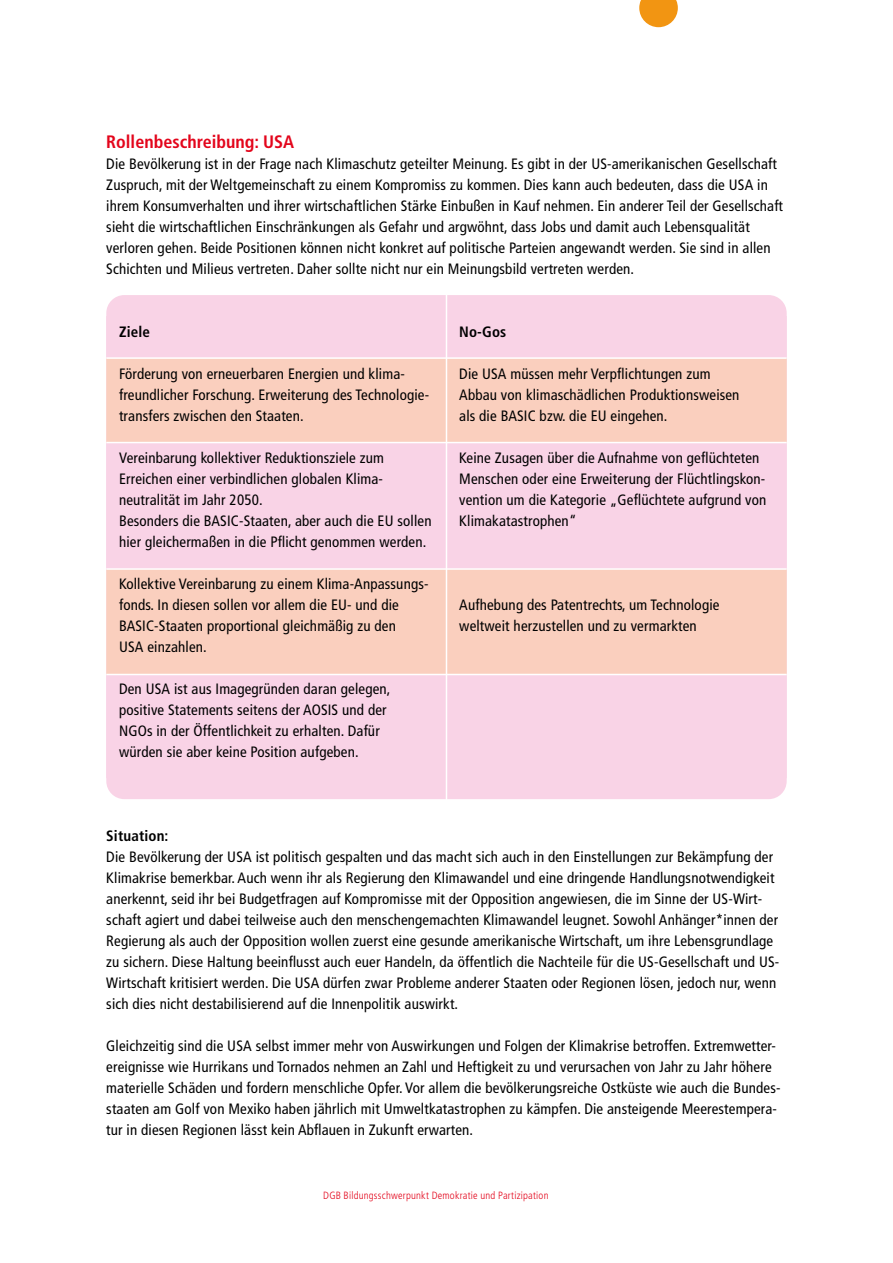
<style>
.page{position:relative;width:893px;height:1263px;background:#fff}
.page>*{position:absolute;margin:0;border:0;box-sizing:border-box;transform-origin:0 0}
.t1{font:700 condensed 18px "Frutiger LT Std";color:#e3051b}
.t2{font:condensed 15px/21px "Frutiger LT Std";letter-spacing:.01em;color:#000}
.t3{font:700 condensed 15px "Frutiger LT Std";letter-spacing:.01em;color:#000}
.t4{font:300 condensed 10.5px "Frutiger LT Std";letter-spacing:.02em;color:#e3051b}
</style>
<div class="page">
<div style="left:106px;top:295px;width:681px;height:504px;background:#f9d3e6;border-radius:18px"></div>
<svg style="left:106px;top:359px;width:681px;height:315px;fill:#facfbe"></svg>
<hr style="left:106px;top:357px;width:340px;height:2px;background:#fff">
<hr style="left:446px;top:357px;width:341px;height:2px;background:#fff">
<hr style="left:106px;top:442px;width:340px;height:1px;background:#fff">
<hr style="left:446px;top:442px;width:341px;height:1px;background:#fff">
<hr style="left:106px;top:568px;width:340px;height:2px;background:#fff">
<hr style="left:446px;top:568px;width:341px;height:2px;background:#fff">
<hr style="left:106px;top:674px;width:340px;height:1px;background:#fff">
<hr style="left:446px;top:674px;width:341px;height:1px;background:#fff">
<hr style="left:446px;top:285px;width:1px;height:535px;background:#fff">
<svg style="left:639px;top:0;width:39px;height:27px"></svg>
<p class="t1" style="left:106px;top:131px;width:189px">Rollenbeschreibung: USA</p>
<p class="t2" style="left:106px;top:153px;width:678px">Die Bevölkerung ist in der Frage nach Klimaschutz geteilter Meinung. Es gibt in der US-amerikanischen Gesellschaft Zuspruch, mit der Weltgemeinschaft zu einem Kompromiss zu kommen. Dies kann auch bedeuten, dass die USA in ihrem Konsumverhalten und ihrer wirtschaftlichen Stärke Einbußen in Kauf nehmen. Ein anderer Teil der Gesellschaft sieht die wirtschaftlichen Einschränkungen als Gefahr und argwöhnt, dass Jobs und damit auch Lebensqualität verloren gehen. Beide Positionen können nicht konkret auf politische Parteien angewandt werden. Sie sind in allen Schichten und Milieus vertreten. Daher sollte nicht nur ein Meinungsbild vertreten werden.</p>
<p class="t3" style="left:119px;top:323px;width:32px">Ziele</p>
<p class="t3" style="left:459px;top:323px;width:49px">No-Gos</p>
<p class="t2" style="left:119px;top:363px;width:312px">Förderung von erneuerbaren Energien und klima&shy;freundlicher Forschung. Erweiterung des Technologie&shy;transfers zwischen den Staaten.</p>
<p class="t2" style="left:459px;top:363px;width:282px">Die USA müssen mehr Verpflichtungen zum<br>Abbau von klimaschädlichen Produktionsweisen als die BASIC bzw. die EU eingehen.</p>
<p class="t2" style="left:119px;top:447px;width:314px">Vereinbarung kollektiver Reduktionsziele zum Erreichen einer verbindlichen globalen Klima&shy;neutralität im Jahr 2050.<br>Besonders die BASIC-Staaten, aber auch die EU sollen hier gleichermaßen in die Pflicht genommen werden.</p>
<p class="t2" style="left:459px;top:447px;width:309px">Keine Zusagen über die Aufnahme von geflüchteten Menschen oder eine Erweiterung der Flüchtlingskon&shy;vention um die Kategorie „Geflüchtete aufgrund von Klimakatastrophen“</p>
<p class="t2" style="left:119px;top:573px;width:311px">Kollektive Vereinbarung zu einem Klima-Anpassungs&shy;fonds. In diesen sollen vor allem die EU- und die BASIC-Staaten proportional gleichmäßig zu den<br>USA einzahlen.</p>
<p class="t2" style="left:459px;top:594px;width:262px">Aufhebung des Patentrechts, um Technologie weltweit herzustellen und zu vermarkten</p>
<p class="t2" style="left:119px;top:678px;width:273px">Den USA ist aus Imagegründen daran gelegen, positive Statements seitens der AOSIS und der NGOs in der Öffentlichkeit zu erhalten. Dafür würden sie aber keine Position aufgeben.</p>
<p class="t3" style="left:106px;top:827px;width:64px">Situation:</p>
<p class="t2" style="left:106px;top:846px;width:674px">Die Bevölkerung der USA ist politisch gespalten und das macht sich auch in den Einstellungen zur Bekämpfung der Klimakrise bemerkbar. Auch wenn ihr als Regierung den Klimawandel und eine dringende Handlungsnotwendigkeit anerkennt, seid ihr bei Budgetfragen auf Kompromisse mit der Opposition angewiesen, die im Sinne der US-Wirt&shy;schaft agiert und dabei teilweise auch den menschengemachten Klimawandel leugnet. Sowohl Anhänger*innen der Regierung als auch der Opposition wollen zuerst eine gesunde amerikanische Wirtschaft, um ihre Lebensgrundlage zu sichern. Diese Haltung beeinflusst auch euer Handeln, da öffentlich die Nachteile für die US-Gesellschaft und US-Wirtschaft kritisiert werden. Die USA dürfen zwar Probleme anderer Staaten oder Regionen lösen, jedoch nur, wenn sich dies nicht destabilisierend auf die Innenpolitik auswirkt.</p>
<p class="t2" style="left:106px;top:1035px;width:676px">Gleichzeitig sind die USA selbst immer mehr von Auswirkungen und Folgen der Klimakrise betroffen. Extremwetter&shy;ereignisse wie Hurrikans und Tornados nehmen an Zahl und Heftigkeit zu und verursachen von Jahr zu Jahr höhere materielle Schäden und fordern menschliche Opfer. Vor allem die bevölkerungsreiche Ostküste wie auch die Bundes&shy;staaten am Golf von Mexiko haben jährlich mit Umweltkatastrophen zu kämpfen. Die ansteigende Meerestempera&shy;tur in diesen Regionen lässt kein Abflauen in Zukunft erwarten.</p>
<p class="t4" style="left:323px;top:1189px;width:227px">DGB Bildungsschwerpunkt Demokratie und Partizipation</p>
</div>
